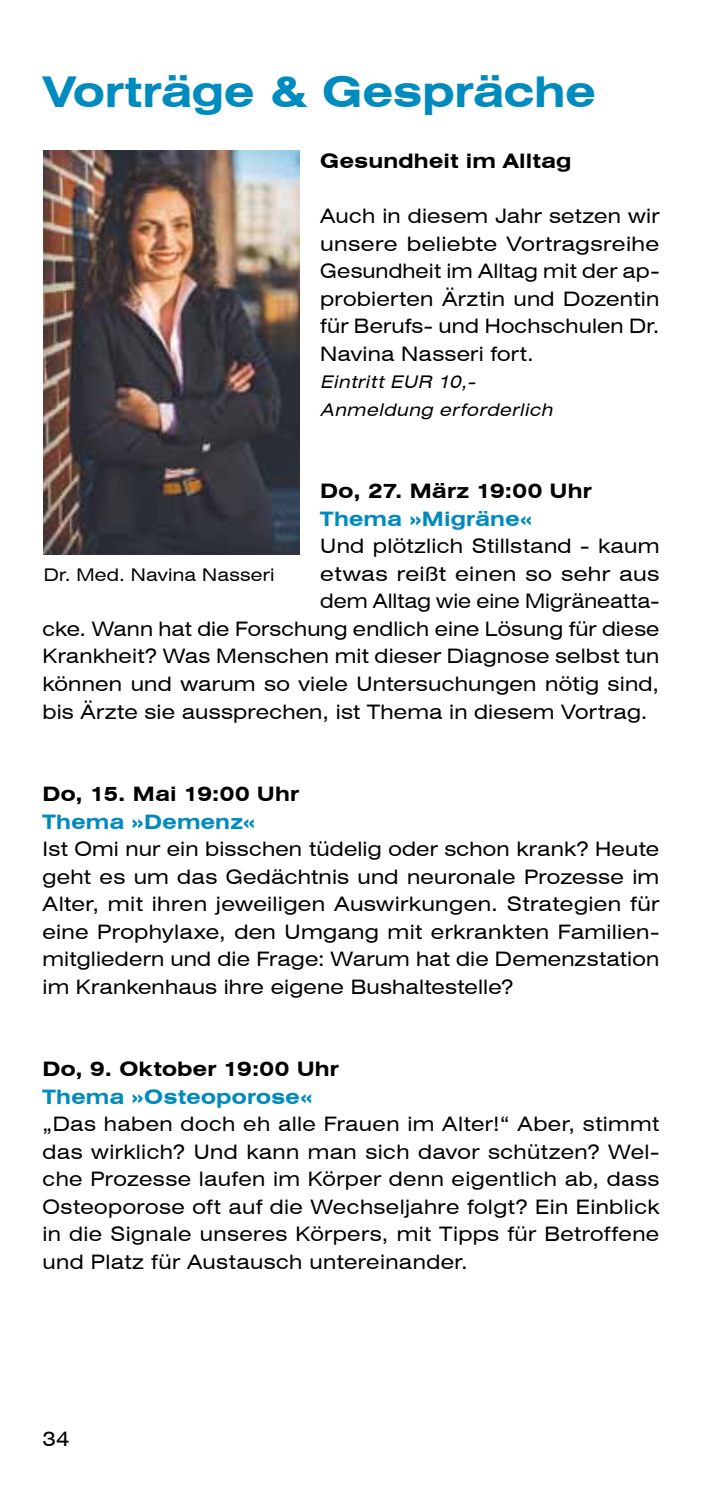
<style>
.page{position:relative;width:702px;height:1489px;background:#fff}
.page>*{position:absolute;margin:0;border:0;box-sizing:border-box;transform-origin:0 0}
.t1{font:700 expanded 42.5px "Swiss 721 BT";letter-spacing:-.005em;color:#008bbf}
.t2{font:expanded 20px/27.5px "Swiss 721 BT";letter-spacing:.01em;color:#000;text-align:justify}
.t3{font:700 expanded 20px "Swiss 721 BT";letter-spacing:.01em;color:#000}
.t4{font:700 expanded 20px "Swiss 721 BT";letter-spacing:.01em;color:#008bbf}
.t5{font:italic expanded 17.5px/27.5px "Swiss 721 BT";color:#000}
.t6{font:expanded 17.5px "Swiss 721 BT";letter-spacing:.015em;color:#000}
</style>
<div class="page">
<img style="left:44px;top:150px;width:255px;height:404px">
<h1 class="t1" style="left:44px;top:66px;width:553px">Vorträge &amp; Gespräche</h1>
<p class="t3" style="left:320px;top:149px;width:253px">Gesundheit im Alltag</p>
<p class="t2" style="left:320px;top:202px;width:341px">Auch in diesem Jahr setzen wir unsere beliebte Vortragsreihe Gesundheit im Alltag mit der ap&shy;probierten Ärztin und Dozentin fü r Berufs- und Hochschulen Dr.<br>Navina Nasseri fort.</p>
<p class="t5" style="left:320px;top:368px;width:238px">Eintritt EUR 10,-<br>Anmeldung erforderlich</p>
<p class="t3" style="left:320px;top:479px;width:273px">Do, 27. März 19:00 Uhr</p>
<p class="t4" style="left:320px;top:506px;width:213px">Thema »Migräne«</p>
<p class="t2" style="left:320px;top:532px;width:340px">Und plötzlich Stillstand - kaum</p>
<p class="t2" style="left:320px;top:560px;width:340px">etwas reißt einen so sehr aus</p>
<p class="t2" style="left:320px;top:587px;width:340px">dem Alltag wie eine Migräneatta-</p>
<p class="t2" style="left:43px;top:615px;width:618px">cke. Wann hat die Forschung endlich eine Lösung für diese</p>
<p class="t2" style="left:43px;top:642px;width:618px">Krankheit? Was Menschen mit dieser Diagnose selbst tun</p>
<p class="t2" style="left:43px;top:670px;width:618px">können und warum so viele Untersuchungen nötig sind,</p>
<p class="t2" style="left:43px;top:697px;width:606px">bis Ärzte sie aussprechen, ist Thema in diesem Vortrag.</p>
<p class="t6" style="left:44px;top:564px;width:232px">Dr. Med. Navina Nasseri</p>
<p class="t3" style="left:43px;top:781px;width:258px">Do, 15. Mai 19:00 Uhr</p>
<p class="t4" style="left:43px;top:809px;width:214px">Thema »Demenz«</p>
<p class="t2" style="left:43px;top:835px;width:618px">Ist Omi nur ein bisschen tüdelig oder schon krank? Heute geht es um das Gedächtnis und neuronale Prozesse im Alter, mit ihren jeweiligen Auswirkungen. Strategien für eine Prophylaxe, den Umgang mit erkrankten Familien&shy;mitgliedern und die Frage: Warum hat die Demenzstation im Krankenhaus ihre eigene Bushaltestelle?</p>
<p class="t3" style="left:43px;top:1056px;width:298px">Do, 9. Oktober 19:00 Uhr</p>
<p class="t4" style="left:43px;top:1084px;width:271px">Thema »Osteoporose«</p>
<p class="t2" style="left:43px;top:1110px;width:618px">„Das haben doch eh alle Frauen im Alter!“ Aber, stimmt das wirklich? Und kann man sich davor schützen? Wel&shy;che Prozesse laufen im Körper denn eigentlich ab, dass Osteoporose oft auf die Wechseljahre folgt? Ein Einblick in die Signale unseres Körpers, mit Tipps für Betroffene und Platz für Austausch untereinander.</p>
<p class="t2" style="left:43px;top:1425px;width:29px">34</p>
</div>
